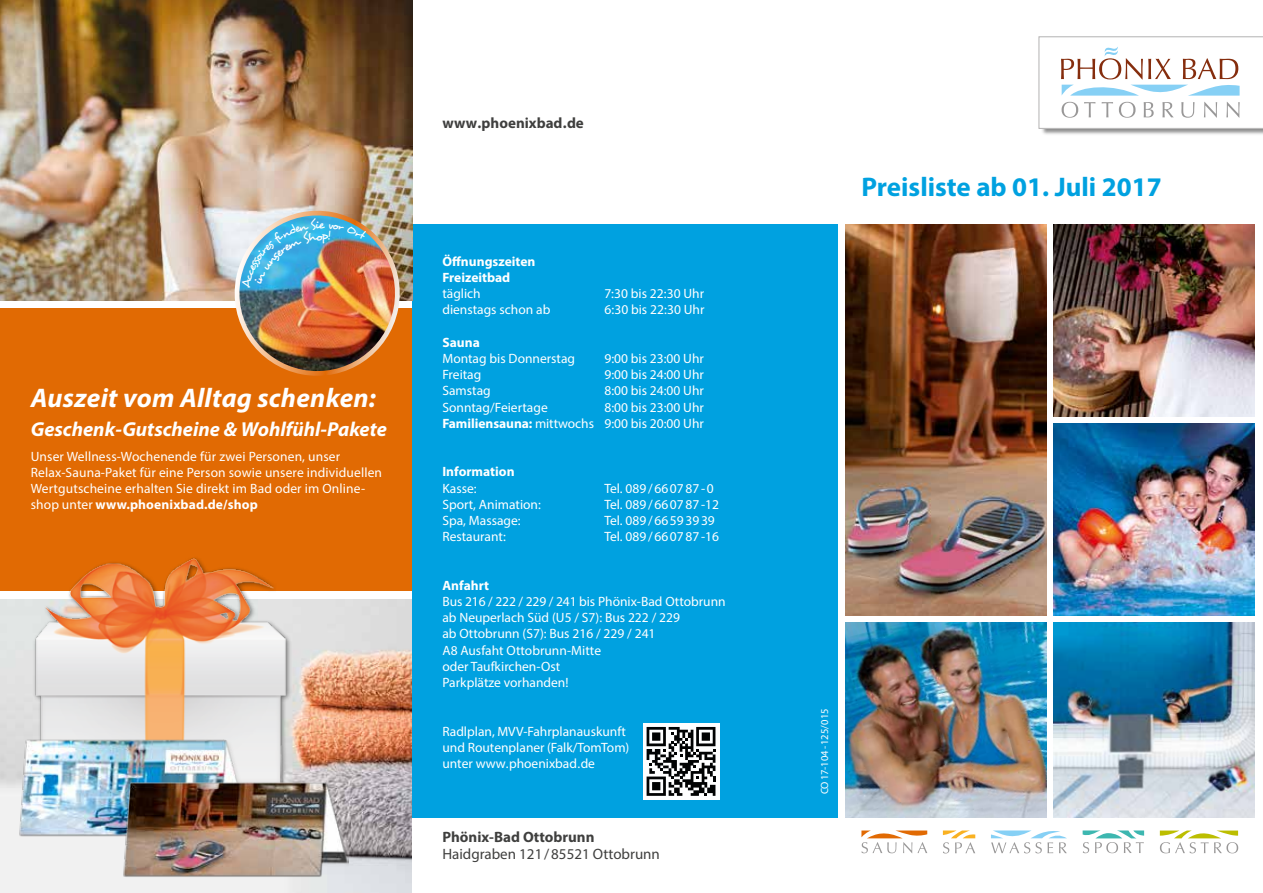
<style>
.page{position:relative;width:1263px;height:893px;background:#fff}
.page>*{position:absolute;margin:0;border:0;box-sizing:border-box;transform-origin:0 0}
.t1{font:italic 700 27px "Myriad Pro";letter-spacing:.01em;color:#fff}
.t2{font:700 27px "Myriad Pro";color:#00a1e0}
.t3{font:italic 700 20.25px "Myriad Pro";color:#fff}
.t4{font:700 15px "Myriad Pro";color:#3f3f3e}
.t5{font:15px "Myriad Pro";color:#3f3f3e}
.t6{font:13.5px/16.2px "Myriad Pro";color:#fff}
.t7{font:700 13.5px/16.2px "Myriad Pro";color:#fff}
.t8{font:12.9px "Desyrel";color:#fff}
.t9{font:12px "Desyrel";color:#fff}
.t10{font:10.5px "Myriad Pro";letter-spacing:.01em;color:#fff}
.s1{font-weight:700}
</style>
<div class="page">
<div style="left:0;top:309px;width:412px;height:282px;background:#e16a03"></div>
<img style="left:0;top:600px;width:412px;height:293px">
<img style="left:18px;top:557px;width:286px;height:206px">
<img style="left:15px;top:726px;width:234px;height:130px">
<img style="left:119px;top:763px;width:229px;height:130px">
<div style="left:412px;top:225px;width:426px;height:668px;background:#00a1e0"></div>
<div style="left:643px;top:723px;width:76px;height:77px;background:#fefeff"></div>
<svg style="left:647px;top:727px;width:68px;height:69px"></svg>
<img style="left:846px;top:622px;width:201px;height:196px">
<img style="left:1053px;top:622px;width:201px;height:196px">
<img style="left:846px;top:225px;width:201px;height:390px">
<img style="left:1053px;top:225px;width:201px;height:192px">
<img style="left:1053px;top:424px;width:201px;height:191px">
<img style="left:0;top:0;width:412px;height:300px">
<div style="left:1041px;top:37px;width:222px;height:98px;background:#000;opacity:.44"></div>
<svg style="left:1039px;top:37px;width:224px;height:92px"></svg>
<div style="left:412px;top:818px;width:851px;height:75px;background:#fff"></div>
<svg style="left:991px;top:830px;width:76px;height:23px"></svg>
<svg style="left:1160px;top:830px;width:78px;height:23px"></svg>
<svg style="left:861px;top:830px;width:66px;height:23px"></svg>
<svg style="left:943px;top:830px;width:32px;height:23px"></svg>
<svg style="left:1082px;top:830px;width:62px;height:23px"></svg>
<img style="left:225px;top:201px;width:185px;height:175px">
<p class="t9" style="left:319px;top:217px;width:7px">e</p>
<p class="t8" style="left:322px;top:228px;width:8px">p</p>
<h1 class="t1" style="left:31px;top:381px;width:347px">Auszeit vom Alltag schenken:</h1>
<h2 class="t3" style="left:31px;top:416px;width:358px">Geschenk-Gutscheine &amp; Wohlfühl-Pakete</h2>
<p class="t6" style="left:31px;top:448px;width:353px">Unser Wellness-Wochenende für zwei Personen, unser Relax-Sauna-Paket für eine Person sowie unsere individuellen Wertgutscheine erhalten Sie direkt im Bad oder im Online&shy;shop unter <span class="s1">www.phoenixbad.de/shop</span></p>
<p class="t4" style="left:442px;top:113px;width:143px">www.phoenixbad.de</p>
<p class="t7" style="left:442px;top:253px;width:95px">Öffnungszeiten<br>Freizeitbad</p>
<p class="t6" style="left:442px;top:285px;width:40px">täglich</p>
<p class="t6" style="left:604px;top:285px;width:101px">7:30 bis 22:30 Uhr</p>
<p class="t6" style="left:442px;top:302px;width:109px">dienstags schon ab</p>
<p class="t6" style="left:604px;top:302px;width:102px">6:30 bis 22:30 Uhr</p>
<p class="t7" style="left:442px;top:334px;width:39px">Sauna</p>
<p class="t6" style="left:442px;top:350px;width:134px">Montag bis Donnerstag</p>
<p class="t6" style="left:604px;top:350px;width:101px">9:00 bis 23:00 Uhr</p>
<p class="t6" style="left:442px;top:366px;width:40px">Freitag</p>
<p class="t6" style="left:604px;top:366px;width:101px">9:00 bis 24:00 Uhr</p>
<p class="t6" style="left:442px;top:383px;width:50px">Samstag</p>
<p class="t6" style="left:604px;top:383px;width:101px">8:00 bis 24:00 Uhr</p>
<p class="t6" style="left:442px;top:399px;width:107px">Sonntag/Feiertage</p>
<p class="t6" style="left:442px;top:399px;width:263px;text-align:right">8:00 bis 23:00 Uhr<br><span class="s1">Familiensauna:</span> mittwochs 9:00 bis 20:00 Uhr</p>
<p class="t7" style="left:442px;top:463px;width:74px">Information</p>
<p class="t6" style="left:442px;top:480px;width:36px">Kasse:</p>
<p class="t6" style="left:604px;top:480px;width:111px">Tel. 089/660787- 0</p>
<p class="t6" style="left:442px;top:496px;width:100px">Sport, Animation:</p>
<p class="t6" style="left:604px;top:496px;width:116px">Tel. 089/660787-12</p>
<p class="t6" style="left:442px;top:512px;width:80px">Spa, Massage:</p>
<p class="t6" style="left:604px;top:512px;width:112px">Tel. 089/66593939</p>
<p class="t6" style="left:442px;top:528px;width:65px">Restaurant:</p>
<p class="t6" style="left:604px;top:528px;width:116px">Tel. 089/660787-16</p>
<p class="t7" style="left:442px;top:577px;width:48px">Anfahrt</p>
<p class="t6" style="left:442px;top:593px;width:285px">Bus 216 / 222 / 229 / 241 bis Phönix-Bad Ottobrunn ab Neuperlach Süd (U5 / S7): Bus 222 / 229<br>ab Ottobrunn (S7): Bus 216 / 229 / 241<br>A8 Ausfaht Ottobrunn-Mitte<br>oder Taufkirchen-Ost<br>Parkplätze vorhanden!</p>
<p class="t6" style="left:442px;top:723px;width:189px">Radlplan, MVV-Fahrplanauskunft und Routenplaner (Falk/TomTom) unter www.phoenixbad.de</p>
<p class="t4" style="left:442px;top:827px;width:154px">Phönix-Bad Ottobrunn</p>
<p class="t5" style="left:442px;top:845px;width:219px">Haidgraben 121/85521 Ottobrunn</p>
<h1 class="t2" style="left:861px;top:169px;width:302px">Preisliste ab 01. Juli 2017</h1>
<p class="t10" style="left:818px;top:794px;width:87px;rotate:-90deg">CO 17-104-125/015</p>
</div>
